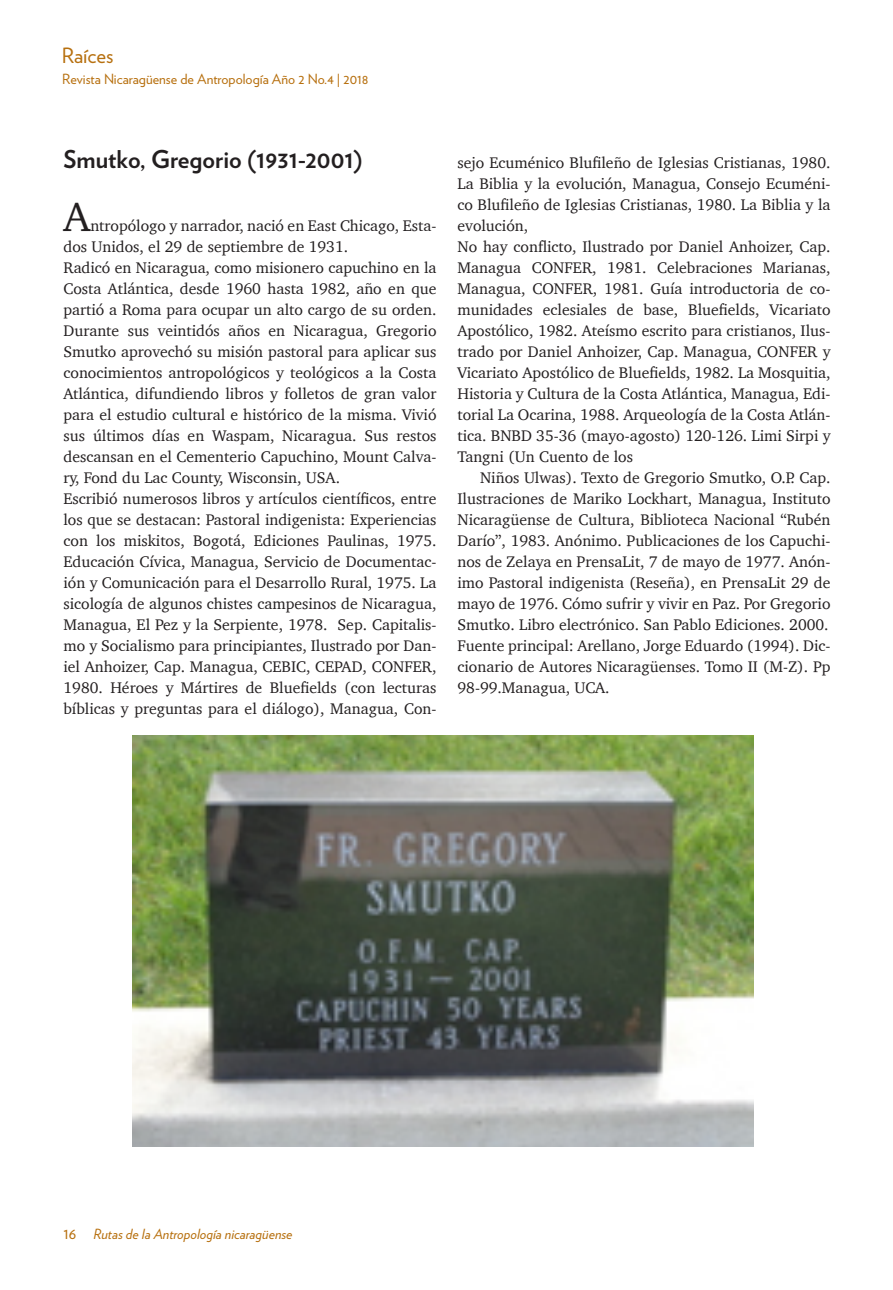
<style>
.page{position:relative;width:893px;height:1290px;background:#fff}
.page>*{position:absolute;margin:0;border:0;box-sizing:border-box;transform-origin:0 0}
.CUERPO_DE_TEXTO{font:42px "Charter";color:#231f20}
.CUERPO_DE_TEXTO-2{font:700 24.5px "Verlag";color:#231f20}
.t1{font:21px "Verlag";color:#b7700f}
.CUERPO_DE_TEXTO-3{font:15.75px/21px "Charter";color:#231f20;text-align:justify}
.t2{font:14px "Verlag";color:#b7700f}
.t3{font:italic 14px "Verlag";color:#b7700f}
.s1{font-style:normal;font-size:15.75px}
</style>
<div class="page">
<img style="left:133px;top:735px;width:621px;height:412px">
<h3 class="t1" style="left:62px;top:40px;width:53px">Raíces</h3>
<p class="t2" style="left:62px;top:68px;width:308px">Revista Nicaragüense de Antropología Año 2 No.4 | 2018</p>
<p class="CUERPO_DE_TEXTO-2" style="left:63px;top:140px;width:301px">Smutko, Gregorio (1931-2001)</p>
<p class="CUERPO_DE_TEXTO" style="left:63px;top:180px;width:28px">A</p>
<p class="CUERPO_DE_TEXTO-3" style="left:63px;top:215px;width:374px;text-indent:27px">ntropólogo y narrador, nació en East Chicago, Esta&shy;dos Unidos, el 29 de septiembre de 1931.</p>
<p class="CUERPO_DE_TEXTO-3" style="left:63px;top:257px;width:374px">Radicó en Nicaragua, como misionero capuchino en la Costa Atlántica, desde 1960 hasta 1982, año en que partió a Roma para ocupar un alto cargo de su orden.<br>Durante sus veintidós años en Nicaragua, Gregorio Smutko aprovechó su misión pastoral para aplicar sus conocimientos antropológicos y teológicos a la Costa Atlántica, difundiendo libros y folletos de gran valor para el estudio cultural e histórico de la misma. Vivió sus últimos días en Waspam, Nicaragua. Sus restos descansan en el Cementerio Capuchino, Mount Calva&shy;ry, Fond du Lac County, Wisconsin, USA.</p>
<p class="CUERPO_DE_TEXTO-3" style="left:63px;top:488px;width:374px">Escribió numerosos libros y artículos científicos, entre los que se destacan: Pastoral indigenista: Experiencias con los miskitos, Bogotá, Ediciones Paulinas, 1975.<br>Educación Cívica, Managua, Servicio de Documentac&shy;ión y Comunicación para el Desarrollo Rural, 1975. La sicología de algunos chistes campesinos de Nicaragua, Managua, El Pez y la Serpiente, 1978. Sep. Capitalis&shy;mo y Socialismo para principiantes, Ilustrado por Dan&shy;iel Anhoizer, Cap. Managua, CEBIC, CEPAD, CONFER, 1980. Héroes y Mártires de Bluefields (con lecturas bíblicas y preguntas para el diálogo), Managua, Con-</p>
<p class="CUERPO_DE_TEXTO-3" style="left:457px;top:152px;width:374px">sejo Ecuménico Blufileño de Iglesias Cristianas, 1980.<br>La Biblia y la evolución, Managua, Consejo Ecuméni&shy;co Blufileño de Iglesias Cristianas, 1980. La Biblia y la evolución,</p>
<p class="CUERPO_DE_TEXTO-3" style="left:457px;top:236px;width:374px">No hay conflicto, Ilustrado por Daniel Anhoizer, Cap.<br>Managua CONFER, 1981. Celebraciones Marianas, Managua, CONFER, 1981. Guía introductoria de co&shy;munidades eclesiales de base, Bluefields, Vicariato Apostólico, 1982. Ateísmo escrito para cristianos, Ilus&shy;trado por Daniel Anhoizer, Cap. Managua, CONFER y Vicariato Apostólico de Bluefields, 1982. La Mosquitia, Historia y Cultura de la Costa Atlántica, Managua, Edi&shy;torial La Ocarina, 1988. Arqueología de la Costa Atlán&shy;tica. BNBD 35-36 (mayo-agosto) 120-126. Limi Sirpi y Tangni (Un Cuento de los</p>
<p class="CUERPO_DE_TEXTO-3" style="left:457px;top:467px;width:374px;text-indent:23px">Niños Ulwas). Texto de Gregorio Smutko, O.P. Cap.<br>Ilustraciones de Mariko Lockhart, Managua, Instituto Nicaragüense de Cultura, Biblioteca Nacional “Rubén Darío”, 1983. Anónimo. Publicaciones de los Capuchi&shy;nos de Zelaya en PrensaLit, 7 de mayo de 1977. Anón&shy;imo Pastoral indigenista (Reseña), en PrensaLit 29 de mayo de 1976. Cómo sufrir y vivir en Paz. Por Gregorio Smutko. Libro electrónico. San Pablo Ediciones. 2000.</p>
<p class="CUERPO_DE_TEXTO-3" style="left:457px;top:635px;width:374px">Fuente principal: Arellano, Jorge Eduardo (1994). Dic&shy;cionario de Autores Nicaragüenses. Tomo II (M-Z). Pp 98-99.Managua, UCA.</p>
<p class="t3" style="left:63px;top:1223px;width:231px"><span class="s1">16</span> Rutas de la Antropología nicaragüense</p>
</div>
